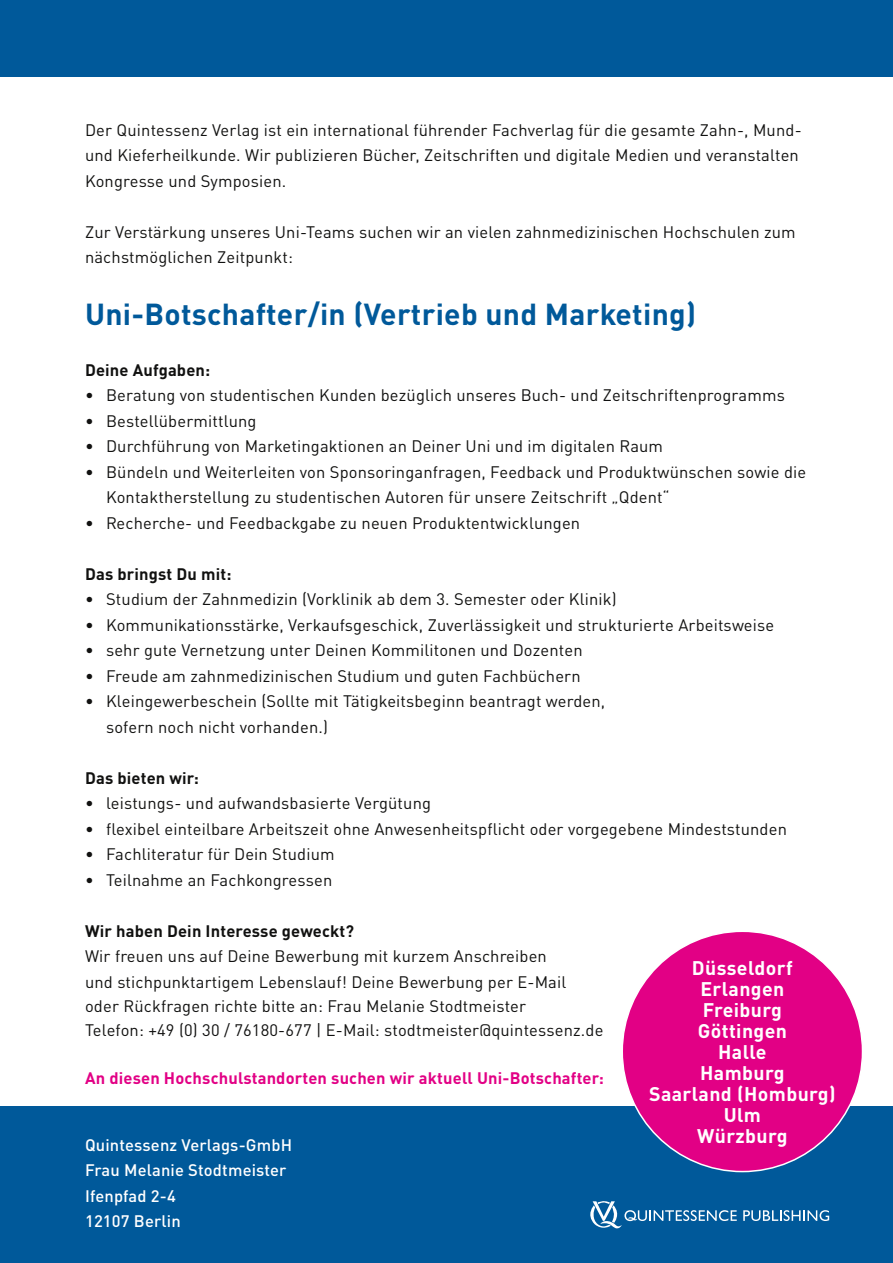
<style>
.page{position:relative;width:893px;height:1263px;background:#fff}
.page>*{position:absolute;margin:0;border:0;box-sizing:border-box;transform-origin:0 0}
.t1{font:700 30px "DINOT";letter-spacing:.01em;color:#00599a}
.t2{font:700 19.5px/21px "DINOT";letter-spacing:.02em;color:#fff;text-align:center}
.t3{font:16.5px/25.5px "DINOT";letter-spacing:.01em;color:#111110}
.t4{font:700 16.5px "DINOT";letter-spacing:.01em;color:#111110}
.t5{font:500 16.5px/25.5px "DINOT";letter-spacing:.01em;color:#fff}
.t6{font:700 16.5px "DINOT";letter-spacing:.01em;color:#e20085}
</style>
<div class="page">
<div style="left:0;top:1106px;width:893px;height:157px;background:#00599a"></div>
<div style="left:0;top:0;width:893px;height:77px;background:#00599a"></div>
<svg style="left:743px;top:1210px;width:86px;height:11px"></svg>
<svg style="left:590px;top:1201px;width:147px;height:28px"></svg>
<div style="left:622px;top:931px;width:240px;height:240px;background:#e20085;border-radius:50%"></div>
<p class="t3" style="left:85px;top:117px;width:718px">Der Quintessenz Verlag ist ein international führender Fachverlag für die gesamte Zahn-, Mund&shy;und Kieferheilkunde. Wir publizieren Bücher, Zeitschriften und digitale Medien und veranstalten<br>Kongresse und Symposien.</p>
<p class="t3" style="left:85px;top:219px;width:712px">Zur Verstärkung unseres Uni-Teams suchen wir an vielen zahnmedizinischen Hochschulen zum nächstmöglichen Zeitpunkt:</p>
<h1 class="t1" style="left:85px;top:294px;width:613px">Uni-Botschafter/in (Vertrieb und Marketing)</h1>
<p class="t4" style="left:85px;top:359px;width:127px">Deine Aufgaben:</p>
<p class="t3" style="left:85px;top:382px;width:701px">• Beratung von studentischen Kunden bezüglich unseres Buch- und Zeitschriftenprogramms</p>
<p class="t3" style="left:85px;top:408px;width:173px">• Bestellübermittlung</p>
<p class="t3" style="left:85px;top:433px;width:580px">• Durchführung von Marketingaktionen an Deiner Uni und im digitalen Raum</p>
<p class="t3" style="left:106px;top:459px;width:702px;text-indent:-21px">• Bündeln und Weiterleiten von Sponsoringanfragen, Feedback und Produktwünschen sowie die<br>Kontaktherstellung zu studentischen Autoren für unsere Zeitschrift „Qdent“</p>
<p class="t3" style="left:85px;top:510px;width:497px">• Recherche- und Feedbackgabe zu neuen Produktentwicklungen</p>
<p class="t4" style="left:85px;top:563px;width:148px">Das bringst Du mit:</p>
<p class="t3" style="left:85px;top:586px;width:533px">• Studium der Zahnmedizin (Vorklinik ab dem 3. Semester oder Klinik)</p>
<p class="t3" style="left:85px;top:612px;width:691px">• Kommunikationsstärke, Verkaufsgeschick, Zuverlässigkeit und strukturierte Arbeitsweise</p>
<p class="t3" style="left:85px;top:637px;width:499px">• sehr gute Vernetzung unter Deinen Kommilitonen und Dozenten</p>
<p class="t3" style="left:85px;top:663px;width:497px">• Freude am zahnmedizinischen Studium und guten Fachbüchern</p>
<p class="t3" style="left:106px;top:688px;width:501px;text-indent:-21px">• Kleingewerbeschein (Sollte mit Tätigkeitsbeginn beantragt werden, sofern noch nicht vorhanden.)</p>
<p class="t4" style="left:85px;top:767px;width:115px">Das bieten wir:</p>
<p class="t3" style="left:85px;top:790px;width:348px">• leistungs- und aufwandsbasierte Vergütung</p>
<p class="t3" style="left:85px;top:816px;width:703px">• flexibel einteilbare Arbeitszeit ohne Anwesenheitspflicht oder vorgegebene Mindeststunden</p>
<p class="t3" style="left:85px;top:841px;width:251px">• Fachliteratur für Dein Studium</p>
<p class="t3" style="left:85px;top:867px;width:249px">• Teilnahme an Fachkongressen</p>
<p class="t4" style="left:85px;top:920px;width:271px">Wir haben Dein Interesse geweckt?</p>
<p class="t3" style="left:85px;top:943px;width:483px">Wir freuen uns auf Deine Bewerbung mit kurzem Anschreiben und stichpunktartigem Lebenslauf! Deine Bewerbung per E-Mail</p>
<p class="t3" style="left:85px;top:994px;width:520px;line-height:24px">oder Rückfragen richte bitte an: Frau Melanie Stodtmeister<br>Telefon: +49 (0) 30 / 76180-677 | E-Mail: stodtmeister@quintessenz.de</p>
<p class="t6" style="left:85px;top:1067px;width:520px">An diesen Hochschulstandorten suchen wir aktuell Uni-Botschafter:</p>
<p class="t2" style="left:649px;top:957px;width:188px">Düsseldorf<br>Erlangen<br>Freiburg<br>Göttingen<br>Halle<br>Hamburg<br>Saarland (Homburg)<br>Ulm<br>Würzburg</p>
<p class="t5" style="left:85px;top:1131px;width:209px">Quintessenz Verlags-GmbH<br>Frau Melanie Stodtmeister<br>Ifenpfad 2-4<br>12107 Berlin</p>
</div>
